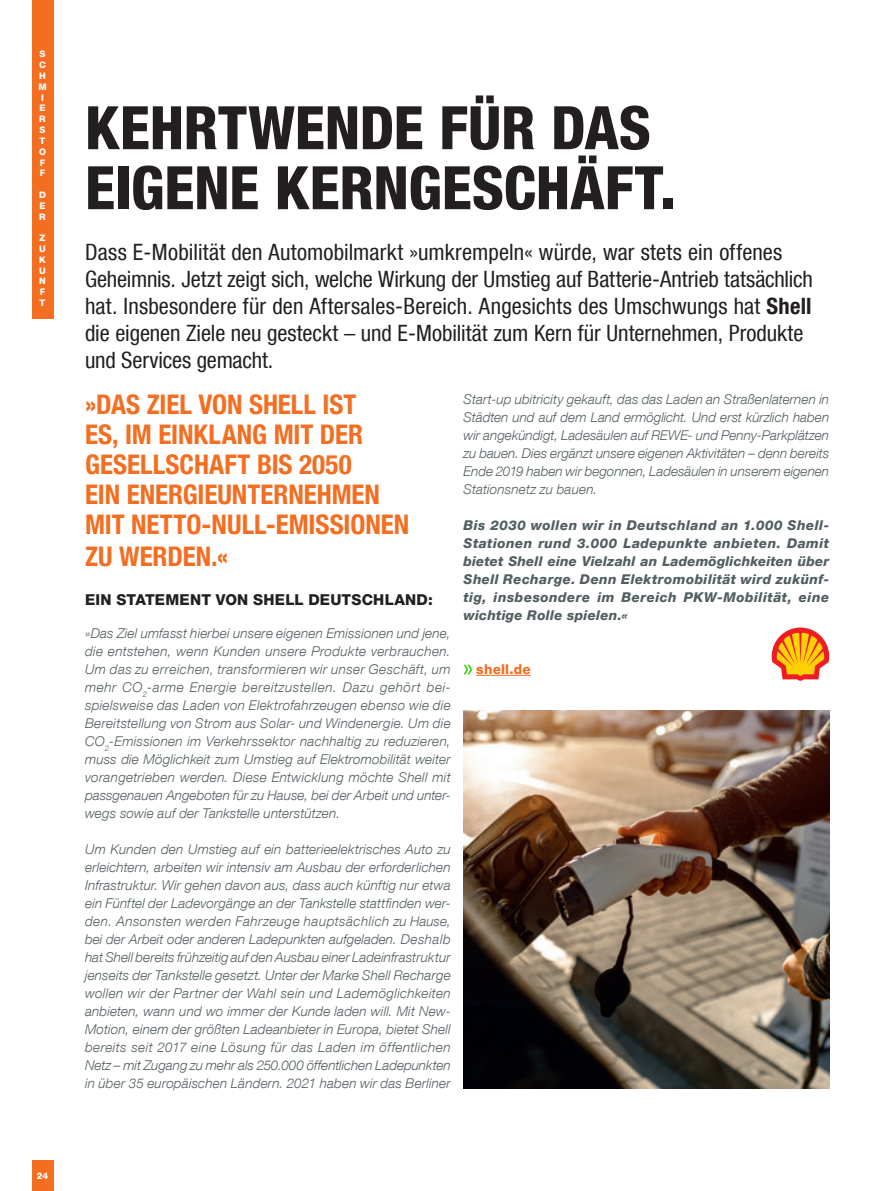
<style>
.page{position:relative;width:893px;height:1191px;background:#fff}
.page>*{position:absolute;margin:0;border:0;box-sizing:border-box;transform-origin:0 0}
.t1{font:800 condensed 60px/60px "Helvetica Neue LT Com";letter-spacing:-.005em;color:#231f20}
.t2{font:700 condensed 27px/30px "Helvetica Neue";color:#f36e21}
.t3{font:condensed 22.5px/27px "Helvetica Neue LT Com";color:#231f20}
.t4{font:800 15px "Helvetica Neue LT Com";letter-spacing:.015em;color:#231f20}
.t5{font:italic 300 13.5px/18px "Helvetica Neue LT Com";letter-spacing:.005em;color:#525e61;text-align:justify}
.t6{font:italic 800 13.5px/18px "Helvetica Neue LT Com";letter-spacing:.03em;color:#525e61;text-align:justify}
.t7{font:800 13.5px "Helvetica Neue LT Com";letter-spacing:.015em;color:#f36e21}
.t8{font:800 9px/10.8px "Helvetica Neue LT Com";color:#fff;text-align:justify}
.s1{font-weight:700}
</style>
<div class="page">
<img style="left:463px;top:710px;width:366px;height:378px">
<hr style="left:476px;top:675px;width:55px;height:1px;background:#f36e21">
<svg style="left:463px;top:664px;width:9px;height:10px"></svg>
<svg style="left:771px;top:627px;width:59px;height:54px"></svg>
<div style="left:32px;top:1160px;width:21px;height:31px;background:#f36e21"></div>
<div style="left:32px;top:0;width:21px;height:319px;background:#f36e21"></div>
<p class="t8" style="left:38px;top:49px;width:10px;text-align:center">S<br>C<br>H<br>M<br>I<br>E<br>R<br>S<br>T<br>O<br>F<br>F</p>
<p class="t8" style="left:39px;top:189px;width:8px">D E R</p>
<p class="t8" style="left:39px;top:232px;width:8px">Z U K U N F T</p>
<p class="t8" style="left:37px;top:1169px;width:13px">24</p>
<h1 class="t1" style="left:85px;top:97px;width:592px">KEHRTWENDE FÜR DAS<br>EIGENE KERNGESCHÄFT.</h1>
<p class="t3" style="left:85px;top:238px;width:729px">Dass E-Mobilität den Automobilmarkt »umkrempeln« würde, war stets ein offenes Geheimnis. Jetzt zeigt sich, welche Wirkung der Umstieg auf Batterie-Antrieb tatsächlich hat. Insbesondere für den Aftersales-Bereich. Angesichts des Umschwungs hat <span class="s1">Shell </span>die eigenen Ziele neu gesteckt – und E-Mobilität zum Kern für Unternehmen, Produkte und Services gemacht.</p>
<h2 class="t2" style="left:85px;top:387px;width:326px">»DAS ZIEL VON SHELL IST<br>ES, IM EINKLANG MIT DER<br>GESELLSCHAFT BIS 2050<br>EIN ENERGIEUNTERNEHMEN<br>MIT NETTO-NULL-EMISSIONEN</h2>
<h2 class="t2" style="left:85px;top:539px;width:145px">ZU WERDEN.«</h2>
<p class="t4" style="left:85px;top:591px;width:349px">EIN STATEMENT VON SHELL DEUTSCHLAND:</p>
<p class="t5" style="left:85px;top:624px;width:367px">»Das Ziel umfasst hierbei unsere eigenen Emissionen und jene, die entstehen, wenn Kunden unsere Produkte verbrauchen.<br>Um das zu erreichen, transformieren wir unser Geschäft, um mehr CO<sub>2</sub>-arme Energie bereitzustellen. Dazu gehört bei&shy;spielsweise das Laden von Elektrofahrzeugen ebenso wie die Bereitstellung von Strom aus Solar- und Windenergie. Um die CO<sub>2</sub>-Emissionen im Verkehrssektor nachhaltig zu reduzieren, muss die Möglichkeit zum Umstieg auf Elektromobilität weiter vorangetrieben werden. Diese Entwicklung möchte Shell mit passgenauen Angeboten für zu Hause, bei der Arbeit und unter&shy;wegs sowie auf der Tankstelle unterstützen.</p>
<p class="t5" style="left:85px;top:840px;width:367px">Um Kunden den Umstieg auf ein batterieelektrisches Auto zu erleichtern, arbeiten wir intensiv am Ausbau der erforderlichen Infrastruktur. Wir gehen davon aus, dass auch künftig nur etwa ein Fünftel der Ladevorgänge an der Tankstelle stattfinden wer&shy;den. Ansonsten werden Fahrzeuge hauptsächlich zu Hause, bei der Arbeit oder anderen Ladepunkten aufgeladen. Deshalb hat Shell bereits frühzeitig auf den Ausbau einer Ladeinfrastruktur jenseits der Tankstelle gesetzt. Unter der Marke Shell Recharge wollen wir der Partner der Wahl sein und Lademöglichkeiten anbieten, wann und wo immer der Kunde laden will. Mit New-Motion, einem der größten Ladeanbieter in Europa, bietet Shell bereits seit 2017 eine Lösung für das Laden im öffentlichen Netz – mit Zugang zu mehr als 250.000 öffentlichen Ladepunkten in über 35 europäischen Ländern. 2021 haben wir das Berliner</p>
<p class="t5" style="left:463px;top:390px;width:367px">Start-up ubitricity gekauft, das das Laden an Straßenlaternen in Städten und auf dem Land ermöglicht. Und erst kürzlich haben wir angekündigt, Ladesäulen auf REWE- und Penny-Parkplätzen zu bauen. Dies ergänzt unsere eigenen Aktivitäten – denn bereits Ende 2019 haben wir begonnen, Ladesäulen in unserem eigenen Stationsnetz zu bauen.</p>
<p class="t6" style="left:463px;top:516px;width:367px">Bis 2030 wollen wir in Deutschland an 1.000 Shell-Stationen rund 3.000 Ladepunkte anbieten. Damit bietet Shell eine Vielzahl an Lademöglichkeiten über Shell Recharge. Denn Elektromobilität wird zukünf&shy;tig, insbesondere im Bereich PKW-Mobilität, eine wichtige Rolle spielen.«</p>
<p class="t7" style="left:476px;top:661px;width:56px">shell.de</p>
</div>
